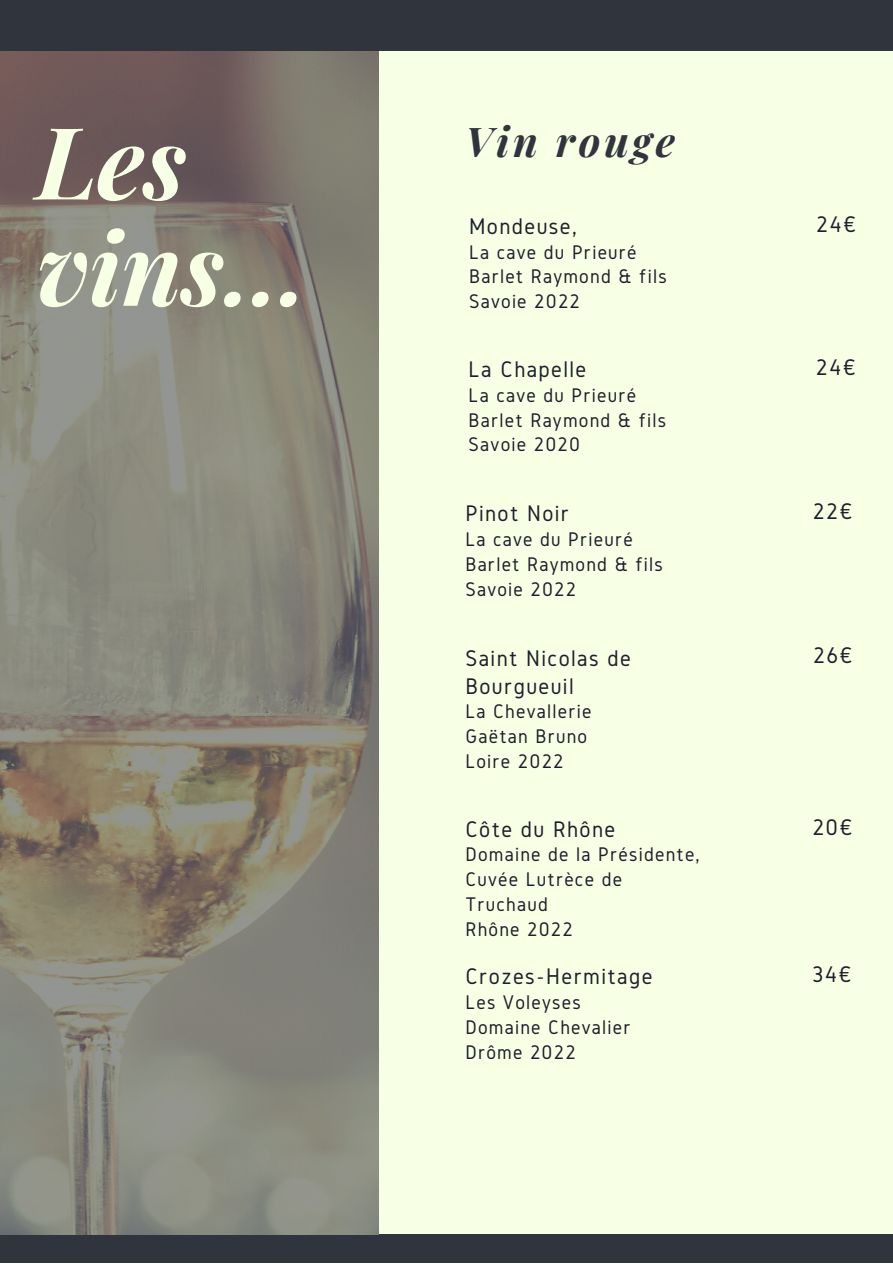
<style>
.page{position:relative;width:893px;height:1264px;background:#fff}
.page>*{position:absolute;margin:0;border:0;box-sizing:border-box;transform-origin:0 0}
.t1{font:italic 700 100.2px/106.1px "Playfair Display";color:#f7ffe5}
.t2{font:italic 700 41.1px "Playfair Display";letter-spacing:.09em;color:#30353d}
.t3{font:23.55px "Gidole";letter-spacing:.06em;color:#1d1f2a}
.t4{font:20.55px/24.8px "Gidole";letter-spacing:.06em;color:#1d1f2a}
</style>
<div class="page">
<div style="left:0;top:0;width:892px;height:1262px;background:#30353d"></div>
<img style="left:0;top:51px;width:379px;height:1183px">
<div style="left:379px;top:51px;width:513px;height:1182px;background:#f7ffe5"></div>
<p class="t1" style="left:37px;top:105px;width:273px">Les vins...</p>
<p class="t2" style="left:465px;top:112px;width:211px">Vin rouge</p>
<p class="t3" style="left:469px;top:213px;width:109px">Mondeuse,</p>
<p class="t4" style="left:469px;top:239px;width:169px">La cave du Prieuré</p>
<p class="t4" style="left:469px;top:264px;width:199px">Barlet Raymond &amp; fils</p>
<p class="t4" style="left:469px;top:288px;width:112px">Savoie 2022</p>
<p class="t3" style="left:816px;top:211px;width:42px">24€</p>
<p class="t3" style="left:468px;top:356px;width:119px">La Chapelle</p>
<p class="t3" style="left:815px;top:354px;width:42px">24€</p>
<p class="t4" style="left:468px;top:382px;width:169px">La cave du Prieuré</p>
<p class="t4" style="left:468px;top:407px;width:199px">Barlet Raymond &amp; fils</p>
<p class="t4" style="left:468px;top:432px;width:113px">Savoie 2020</p>
<p class="t3" style="left:465px;top:500px;width:105px">Pinot Noir</p>
<p class="t4" style="left:465px;top:526px;width:169px">La cave du Prieuré</p>
<p class="t4" style="left:465px;top:551px;width:199px">Barlet Raymond &amp; fils</p>
<p class="t4" style="left:465px;top:576px;width:112px">Savoie 2022</p>
<p class="t3" style="left:812px;top:498px;width:42px">22€</p>
<p class="t3" style="left:465px;top:644px;width:167px">Saint Nicolas de</p>
<p class="t3" style="left:813px;top:642px;width:42px">26€</p>
<p class="t3" style="left:465px;top:673px;width:110px">Bourgueuil</p>
<p class="t4" style="left:465px;top:699px;width:127px">La Chevallerie</p>
<p class="t4" style="left:465px;top:723px;width:123px">Gaëtan Bruno</p>
<p class="t4" style="left:465px;top:748px;width:100px">Loire 2022</p>
<p class="t3" style="left:465px;top:815px;width:151px">Côte du Rhône</p>
<p class="t4" style="left:465px;top:841px;width:236px">Domaine de la Présidente,<br>Cuvée Lutrèce de<br>Truchaud</p>
<p class="t4" style="left:465px;top:916px;width:109px">Rhône 2022</p>
<p class="t3" style="left:812px;top:814px;width:42px">20€</p>
<p class="t3" style="left:465px;top:963px;width:188px">Crozes-Hermitage</p>
<p class="t3" style="left:812px;top:961px;width:42px">34€</p>
<p class="t4" style="left:465px;top:989px;width:117px">Les Voleyses</p>
<p class="t4" style="left:465px;top:1014px;width:167px">Domaine Chevalier</p>
<p class="t4" style="left:465px;top:1039px;width:112px">Drôme 2022</p>
</div>
